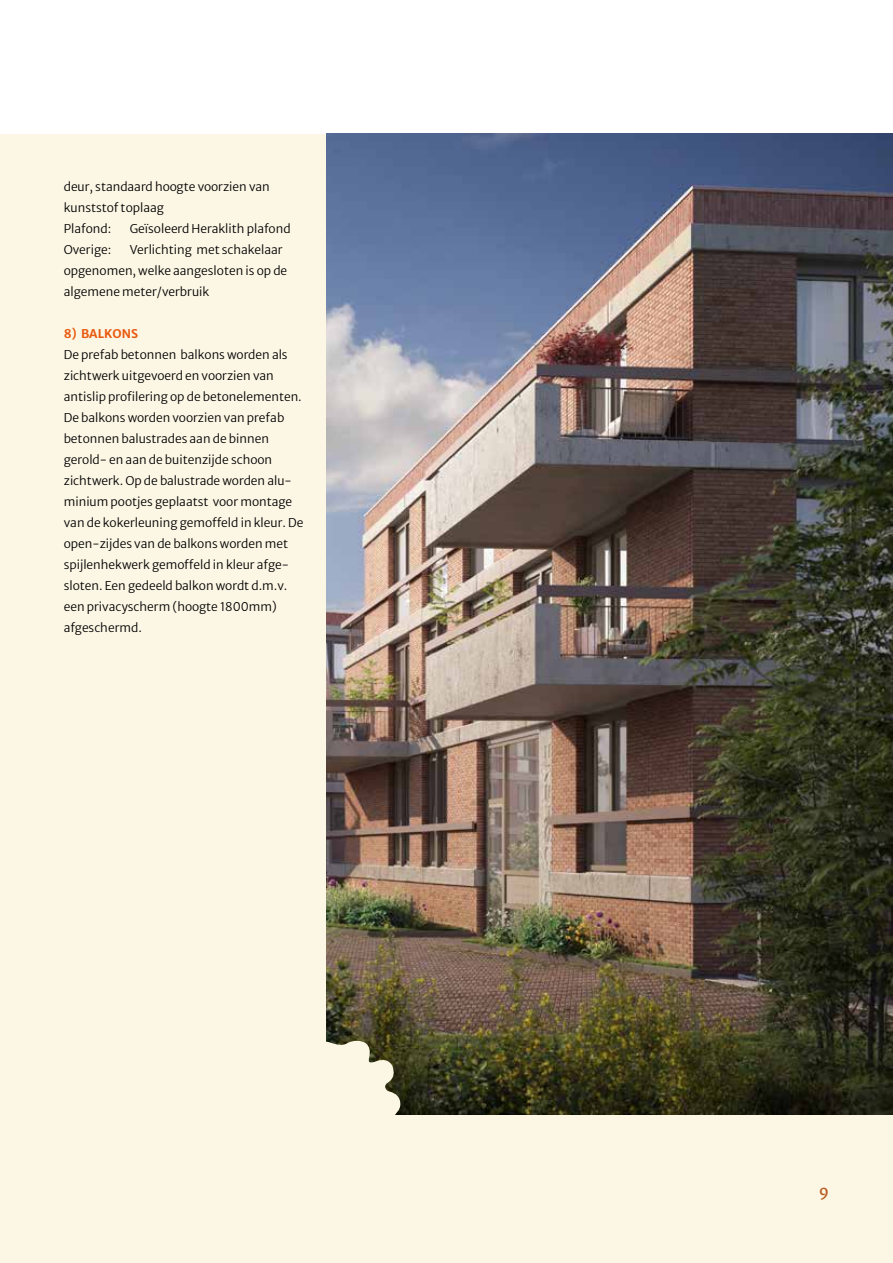
<style>
.page{position:relative;width:893px;height:1263px;background:#fff}
.page>*{position:absolute;margin:0;border:0;box-sizing:border-box;transform-origin:0 0}
.t1{font:15px "Merriweather Sans";color:#b75b1e}
.t2{font:12px/21px "Merriweather Sans";color:#000}
.t3{font:700 12px "Merriweather Sans";color:#e85b11}
</style>
<div class="page">
<div style="left:0;top:134px;width:893px;height:1129px;background:#fcf6e4"></div>
<img style="left:326px;top:134px;width:567px;height:980px">
<svg style="left:326px;top:1039px;width:74px;height:76px"></svg>
<p class="t2" style="left:64px;top:175px;width:208px">deur, standaard hoogte voorzien van kunststof toplaag<br>Plafond:</p>
<p class="t2" style="left:130px;top:217px;width:162px">Geïsoleerd Heraklith plafond</p>
<p class="t2" style="left:64px;top:238px;width:225px;text-indent:66px">Verlichting met schakelaar opgenomen, welke aangesloten is op de algemene meter/verbruik</p>
<p class="t3" style="left:64px;top:323px;width:76px">8) BALKONS</p>
<p class="t2" style="left:64px;top:343px;width:241px">De prefab betonnen balkons worden als zichtwerk uitgevoerd en voorzien van antislip profilering op de betonelementen.<br>De balkons worden voorzien van prefab betonnen balustrades aan de binnen gerold- en aan de buitenzijde schoon zichtwerk. Op de balustrade worden alu&shy;minium pootjes geplaatst voor montage van de kokerleuning gemoffeld in kleur. De open-zijdes van de balkons worden met spijlenhekwerk gemoffeld in kleur afge&shy;sloten. Een gedeeld balkon wordt d.m.v. een privacyscherm (hoogte 1800mm) afgeschermd.</p>
<p class="t2" style="left:64px;top:238px;width:49px">Overige:</p>
<p class="t1" style="left:819px;top:1181px;width:12px">9</p>
</div>
